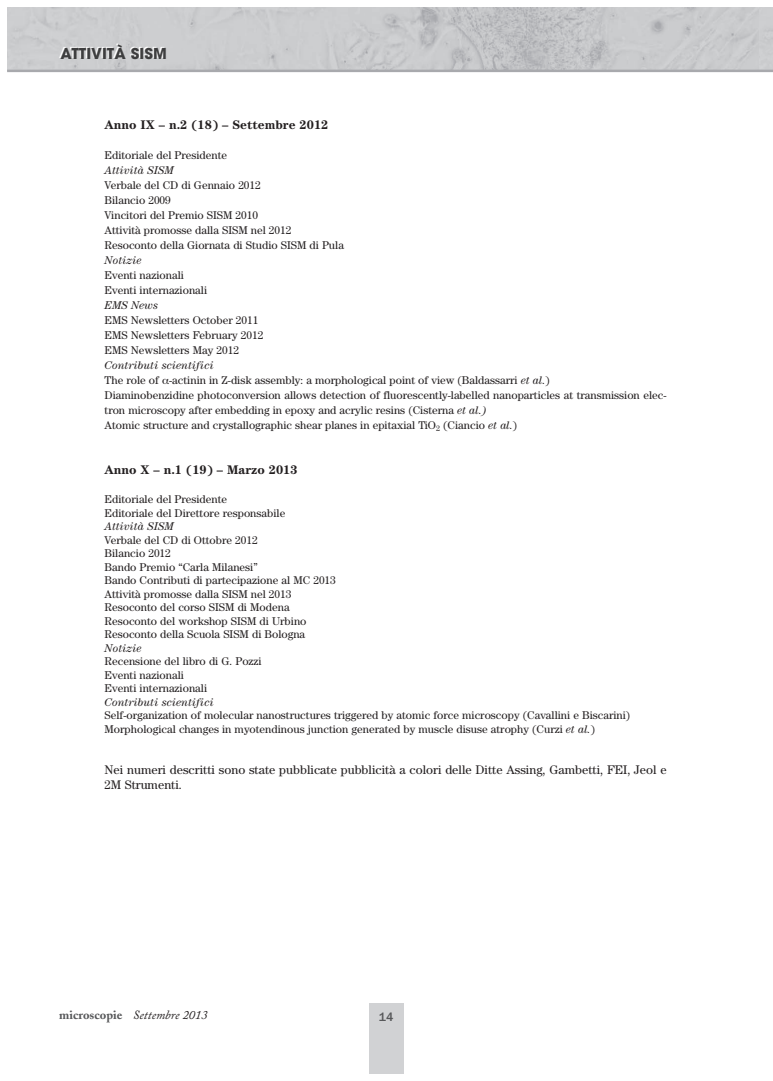
<style>
.page{position:relative;width:773px;height:1081px;background:#fff}
.page>*{position:absolute;margin:0;border:0;box-sizing:border-box;transform-origin:0 0}
.t1{font:700 15px "Avant Garde";color:#3e3e3f}
.t2{font:12.5px/15px "Century";color:#231f20}
.t3{font:700 12.5px "Century";color:#231f20}
.t4{font:italic 12.5px "Adobe Caslon";color:#231f20}
.t5{font:500 12.5px "Franklin Gothic";color:#57585a}
.t6{font:11.25px/15px "Century";color:#231f20}
.t7{font:italic 11.25px "Century";color:#231f20}
.s1{font-style:italic}
.s2{font-weight:700;font-style:normal;color:#57585a}
</style>
<div class="page">
<div style="left:369px;top:1003px;width:34px;height:71px;background:#d1d2d4"></div>
<svg style="left:7px;top:7px;width:751px;height:63px;background:#c7c8cb"></svg>
<hr style="left:7px;top:70px;width:765px;height:2px;background:#a8a9ad">
<h1 class="t1" style="left:60px;top:48px;width:108px">ATTIVITÀ SISM</h1>
<p class="t3" style="left:105px;top:120px;width:225px">Anno IX – n.2 (18) – Settembre 2012</p>
<p class="t6" style="left:105px;top:149px;width:124px">Editoriale del Presidente</p>
<p class="t7" style="left:105px;top:166px;width:71px">Attività SISM</p>
<p class="t6" style="left:105px;top:179px;width:241px">Verbale del CD di Gennaio 2012<br>Bilancio 2009<br>Vincitori del Premio SISM 2010<br>Attività promosse dalla SISM nel 2012<br>Resoconto della Giornata di Studio SISM di Pula</p>
<p class="t7" style="left:105px;top:256px;width:38px">Notizie</p>
<p class="t6" style="left:105px;top:269px;width:104px">Eventi nazionali<br>Eventi internazionali</p>
<p class="t7" style="left:105px;top:301px;width:55px">EMS News</p>
<p class="t6" style="left:105px;top:314px;width:160px">EMS Newsletters October 2011<br>EMS Newsletters February 2012<br>EMS Newsletters May 2012</p>
<p class="t6" style="left:105px;top:359px;width:563px"><span class="s1">Contributi scientifici<br></span>The role of -actinin in Z-disk assembly: a morphological point of view (Baldassarri <span class="s1">et al.</span>)<br>Diaminobenzidine photoconversion allows detection of fluorescently-labelled nanoparticles at transmission elec&shy;tron microscopy after embedding in epoxy and acrylic resins (Cisterna <span class="s1">et al.)<br></span>Atomic structure and crystallographic shear planes in epitaxial TiO<sub>2</sub> (Ciancio <span class="s1">et al.</span>)</p>
<p class="t3" style="left:105px;top:465px;width:194px">Anno X – n.1 (19) – Marzo 2013</p>
<p class="t6" style="left:105px;top:494px;width:182px;line-height:13.5px">Editoriale del Presidente<br>Editoriale del Direttore responsabile</p>
<p class="t7" style="left:105px;top:522px;width:71px">Attività SISM</p>
<p class="t6" style="left:105px;top:534px;width:233px;line-height:13.5px">Verbale del CD di Ottobre 2012<br>Bilancio 2012<br>Bando Premio “Carla Milanesi”<br>Bando Contributi di partecipazione al MC 2013<br>Attività promosse dalla SISM nel 2013<br>Resoconto del corso SISM di Modena Resoconto del workshop SISM di Urbino Resoconto della Scuola SISM di Bologna</p>
<p class="t7" style="left:105px;top:644px;width:38px">Notizie</p>
<p class="t6" style="left:105px;top:656px;width:159px;line-height:13.5px">Recensione del libro di G. Pozzi<br>Eventi nazionali<br>Eventi internazionali</p>
<p class="t7" style="left:105px;top:698px;width:111px">Contributi scientifici</p>
<p class="t6" style="left:105px;top:710px;width:527px;line-height:13.5px">Self-organization of molecular nanostructures triggered by atomic force microscopy (Cavallini e Biscarini)<br>Morphological changes in myotendinous junction generated by muscle disuse atrophy (Curzi <span class="s1">et al.</span>)</p>
<p class="t2" style="left:105px;top:763px;width:563px">Nei numeri descritti sono state pubblicate pubblicità a colori delle Ditte Assing, Gambetti, FEI, Jeol e<br>2M Strumenti.</p>
<p class="t4" style="left:59px;top:1011px;width:150px"><span class="s2">microscopie</span> Settembre 2013</p>
<p class="t5" style="left:379px;top:1012px;width:16px">14</p>
</div>
